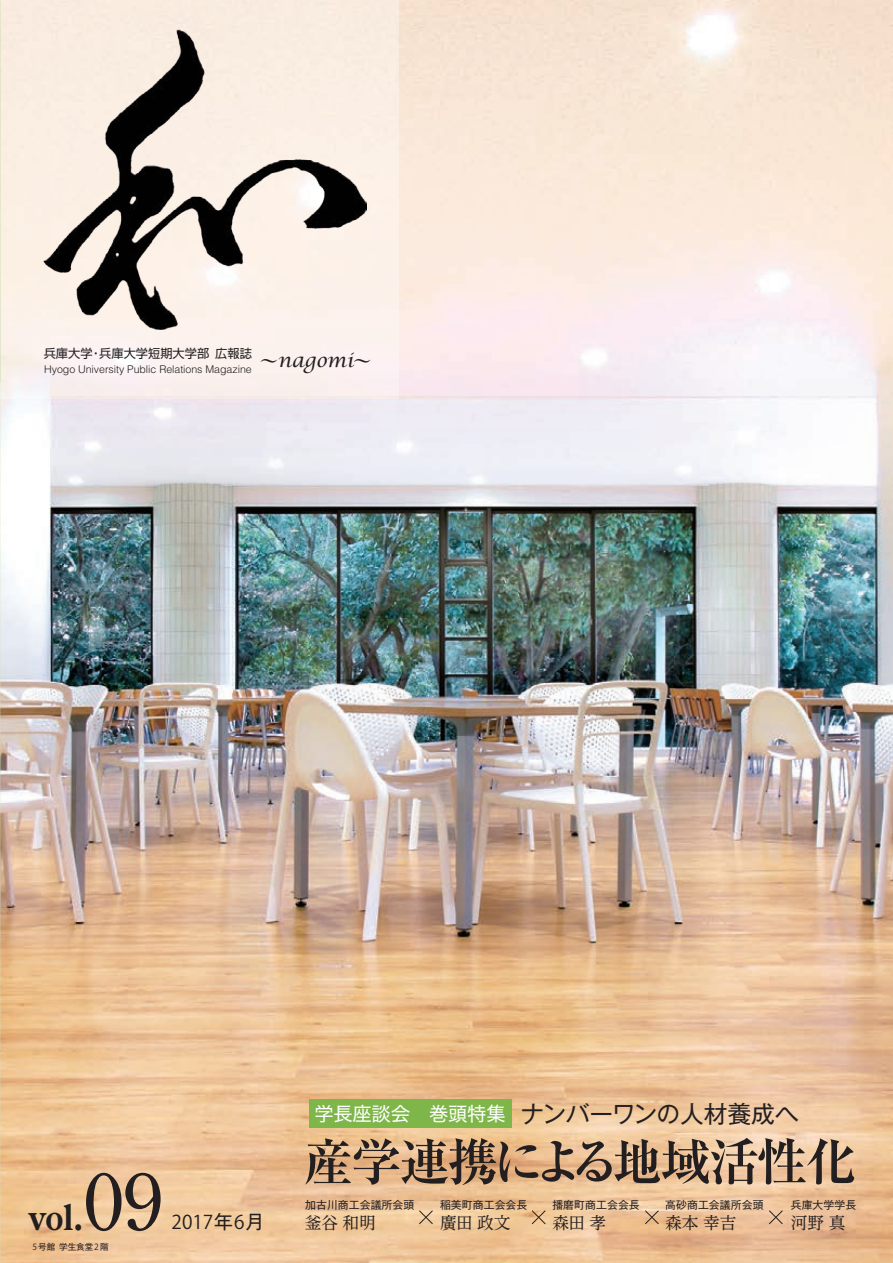
<style>
.page{position:relative;width:893px;height:1263px;background:#fff}
.page>*{position:absolute;margin:0;border:0;box-sizing:border-box;transform-origin:0 0}
.t1{font:79.2px "Century Old Style Std";color:#231f20}
.t2{font:700 50.55px "Ryumin Pro";letter-spacing:-.045em;color:#231f20}
.t3{font:700 35.25px "Century Old Style Std";color:#231f20;scale:.9 1}
.t4{font:23.7px "Gothic MB101 Pro";letter-spacing:-.01em;color:#231f20}
.t5{font:19.35px "Hira Kaku Std W4";letter-spacing:-.015em;color:#fff}
.t6{font:18.9px "Koz Go Pro";color:#231f20}
.t7{font:16.65px "UD Reimin Pro";color:#231f20}
.t8{font:12.15px "Shin Go Pro";color:#231f20}
.t9{font:10.8px "Gothic MB101 Pro";letter-spacing:.01em;color:#231f20}
.t10{font:300 10.65px "Helvetica";letter-spacing:-.005em;color:#231f20}
.t11{font:8.55px "Gothic MB101 Pro";color:#231f20}
.s1{font-family:"Koz Go Pro"}
.s2{font-family:"Gothic MB101 Pro"}
</style>
<div class="page">
<img style="left:0;top:0;width:893px;height:1263px">
<div style="left:0;top:0;width:398px;height:399px;background:#fbf0e8"></div>
<div style="left:309px;top:1099px;width:202px;height:28px;background:#7eb649"></div>
<img style="left:44px;top:30px;width:322px;height:299px">
<svg style="left:419px;top:1210px;width:14px;height:14px"></svg>
<svg style="left:531px;top:1210px;width:15px;height:14px"></svg>
<svg style="left:645px;top:1210px;width:14px;height:14px"></svg>
<svg style="left:768px;top:1210px;width:15px;height:14px"></svg>
<p class="t8" style="left:44px;top:344px;width:210px">兵庫大学・兵庫大学短期大学部 広報誌</p>
<p class="t10" style="left:44px;top:362px;width:329px">Hyogo University Public Relations Magazine <sup>～</sup><sup>nagomi</sup><sup>～</sup></p>
<h1 class="t1" style="left:84px;top:1150px;width:81px">09</h1>
<h3 class="t3" style="left:30px;top:1194px;width:61px">vol.</h3>
<p class="t11" style="left:32px;top:1240px;width:78px"><span class="s1">5</span>号館 学生食堂<span class="s1">2</span>階</p>
<h3 class="t6" style="left:172px;top:1210px;width:94px">2017<span class="s2">年</span>6<span class="s2">月</span></h3>
<h3 class="t4" style="left:521px;top:1094px;width:280px">ナンバーワンの人材養成へ</h3>
<h2 class="t2" style="left:303px;top:1121px;width:555px">産学連携による地域活性化</h2>
<h3 class="t5" style="left:315px;top:1099px;width:193px">学長座談会　巻頭特集</h3>
<p class="t9" style="left:305px;top:1195px;width:111px">加古川商工会議所会頭</p>
<h3 class="t7" style="left:305px;top:1209px;width:73px">釜谷和明</h3>
<p class="t9" style="left:440px;top:1195px;width:89px">稲美町商工会会長</p>
<h3 class="t7" style="left:440px;top:1209px;width:72px">廣田政文</h3>
<p class="t9" style="left:552px;top:1195px;width:89px">播磨町商工会会長</p>
<h3 class="t7" style="left:552px;top:1209px;width:55px">森田孝</h3>
<p class="t9" style="left:665px;top:1195px;width:100px">高砂商工会議所会頭</p>
<h3 class="t7" style="left:665px;top:1209px;width:73px">森本幸吉</h3>
<p class="t9" style="left:791px;top:1195px;width:67px">兵庫大学学長</p>
<h3 class="t7" style="left:791px;top:1209px;width:56px">河野真</h3>
</div>
